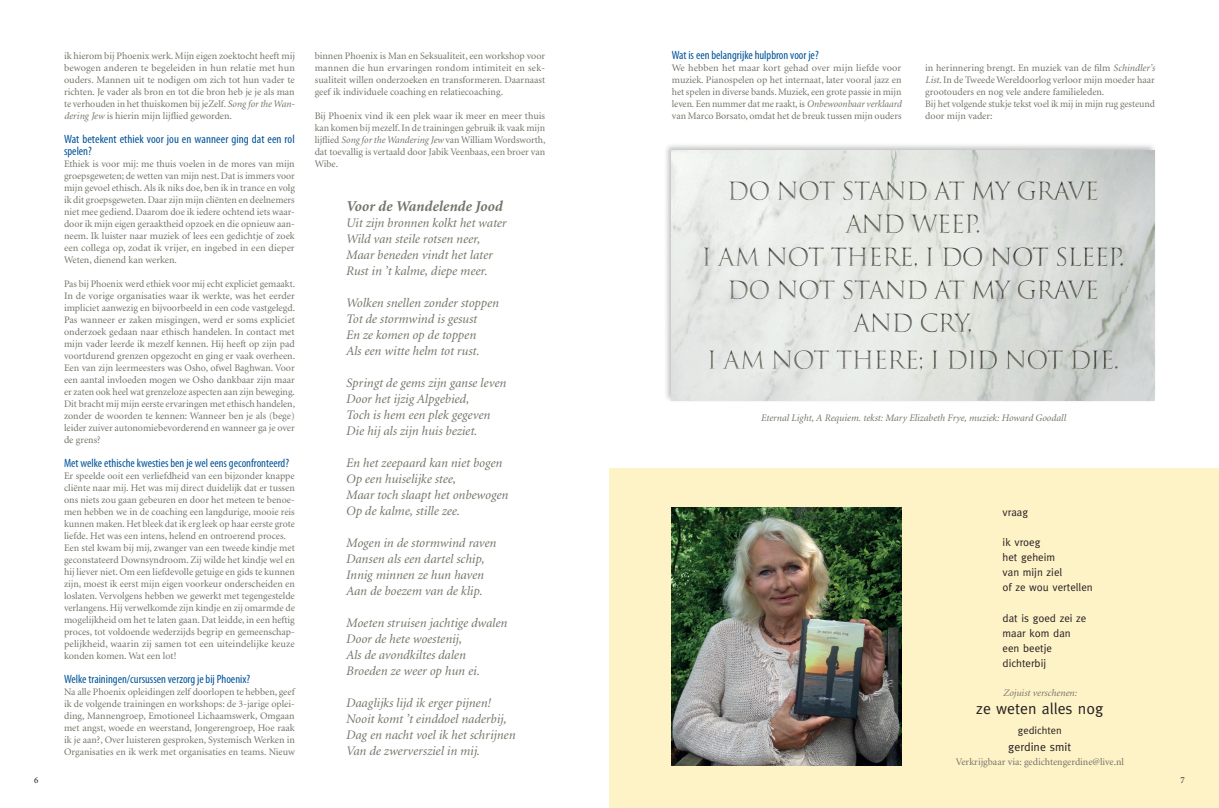
<style>
.page{position:relative;width:1219px;height:808px;background:#fff}
.page>*{position:absolute;margin:0;border:0;box-sizing:border-box;transform-origin:0 0}
.t1{font:24.5px/33.1px "Trajan";letter-spacing:-.05em;color:#747469;text-align:center}
.t2{font:15.8px "Meta";color:#231f20}
.t3{font:italic 700 15px "Minion";color:#747469}
.t4{font:italic 13px/16px "Minion";color:#747469}
.t5{font:condensed 12px/12px "Myriad Pro";color:#01549a}
.t6{font:11.9px "Meta";color:#231f20}
.t7{font:11px/15px "Meta";color:#231f20}
.t8{font:10.6px "Meta";color:#231f20}
.t9{font:10px/12px "Minion";color:#747469;text-align:justify}
.t10{font:italic 10px "Minion";color:#747469}
.t11{font:9px "Minion Pro";color:#231f20}
.s1{font-style:italic}
</style>
<div class="page">
<div style="left:609px;top:469px;width:610px;height:339px;background:#fef2c7"></div>
<div style="left:663px;top:142px;width:494px;height:261px;background:#231f20;opacity:.36"></div>
<img style="left:672px;top:150px;width:482px;height:251px">
<div style="left:701px;top:178px;width:424px;height:195px;background:#231f20;opacity:.75"></div>
<img style="left:672px;top:507px;width:229px;height:258px">
<p class="t9" style="left:64px;top:50px;width:232px">ik hierom bij Phoenix werk. Mijn eigen zoektocht heeft mij bewogen anderen te begeleiden in hun relatie met hun ouders. Mannen uit te nodigen om zich tot hun vader te richten. Je vader als bron en tot die bron heb je je als man te verhouden in het thuiskomen bij jeZelf. <span class="s1">Song for the Wan&shy;dering Jew</span> is hierin mijn lijflied geworden.</p>
<p class="t5" style="left:64px;top:133px;width:232px">Wat betekent ethiek voor jou en wanneer ging dat een rol spelen?</p>
<p class="t9" style="left:64px;top:158px;width:232px">Ethiek is voor mij: me thuis voelen in de mores van mijn groepsgeweten; de wetten van mijn nest. Dat is immers voor mijn gevoel ethisch. Als ik niks doe, ben ik in trance en volg ik dit groepsgeweten. Daar zijn mijn cliënten en deelnemers niet mee gediend. Daarom doe ik iedere ochtend iets waar&shy;door ik mijn eigen geraaktheid opzoek en die opnieuw aan&shy;neem. Ik luister naar muziek of lees een gedichtje of zoek een collega op, zodat ik vrijer, en ingebed in een dieper Weten, dienend kan werken.</p>
<p class="t9" style="left:64px;top:278px;width:233px">Pas bij Phoenix werd ethiek voor mij echt expliciet gemaakt.<br>In de vorige organisaties waar ik werkte, was het eerder impliciet aanwezig en bijvoorbeeld in een code vastgelegd.<br>Pas wanneer er zaken misgingen, werd er soms expliciet onderzoek gedaan naar ethisch handelen. In contact met mijn vader leerde ik mezelf kennen. Hij heeft op zijn pad voortdurend grenzen opgezocht en ging er vaak overheen.<br>Een van zijn leermeesters was Osho, ofwel Baghwan. Voor een aantal invloeden mogen we Osho dankbaar zijn maar er zaten ook heel wat grenzeloze aspecten aan zijn beweging.<br>Dit bracht mij mijn eerste ervaringen met ethisch handelen, zonder de woorden te kennen: Wanneer ben je als (bege) leider zuiver autonomiebevorderend en wanneer ga je over de grens?</p>
<p class="t5" style="left:64px;top:457px;width:226px">Met welke ethische kwesties ben je wel eens geconfronteerd?</p>
<p class="t9" style="left:64px;top:470px;width:232px;text-align:left">Er speelde ooit een verliefdheid van een bijzonder knappe cliënte naar mij. Het was mij direct duidelijk dat er tussen ons niets zou gaan gebeuren en door het meteen te benoe&shy;men hebben we in de coaching een langdurige, mooie reis kunnen maken. Het bleek dat ik erg leek op haar eerste grote liefde. Het was een intens, helend en ontroerend proces.<br>Een stel kwam bij mij, zwanger van een tweede kindje met geconstateerd Downsyndroom. Zij wilde het kindje wel en hij liever niet. Om een liefdevolle getuige en gids te kunnen zijn, moest ik eerst mijn eigen voorkeur onderscheiden en loslaten. Vervolgens hebben we gewerkt met tegengestelde verlangens. Hij verwelkomde zijn kindje en zij omarmde de mogelijkheid om het te laten gaan. Dat leidde, in een heftig proces, tot voldoende wederzijds begrip en gemeenschap&shy;pelijkheid, waarin zij samen tot een uiteindelijke keuze konden komen. Wat een lot!</p>
<p class="t5" style="left:64px;top:673px;width:188px">Welke trainingen/cursussen verzorg je bij Phoenix?</p>
<p class="t9" style="left:64px;top:686px;width:232px">Na alle Phoenix opleidingen zelf doorlopen te hebben, geef ik de volgende trainingen en workshops: de 3-jarige oplei&shy;ding, Mannengroep, Emotioneel Lichaamswerk, Omgaan met angst, woede en weerstand, Jongerengroep, Hoe raak ik je aan?, Over luisteren gesproken, Systemisch Werken in Organisaties en ik werk met organisaties en teams. Nieuw</p>
<p class="t9" style="left:315px;top:50px;width:232px">binnen Phoenix is Man en Seksualiteit, een workshop voor mannen die hun ervaringen rondom intimiteit en sek&shy;sualiteit willen onderzoeken en transformeren. Daarnaast geef ik individuele coaching en relatiecoaching.</p>
<p class="t9" style="left:315px;top:110px;width:232px">Bij Phoenix vind ik een plek waar ik meer en meer thuis kan komen bij mezelf. In de trainingen gebruik ik vaak mijn lijflied <span class="s1">Song for the Wandering Jew</span> van William Wordsworth, dat toevallig is vertaald door Jabik Veenbaas, een broer van Wibe.</p>
<h3 class="t3" style="left:346px;top:199px;width:158px">Voor de Wandelende Jood</h3>
<h3 class="t4" style="left:346px;top:215px;width:162px">Uit zijn bronnen kolkt het water<br>Wild van steile rotsen neer,<br>Maar beneden vindt het later<br>Rust in ’t kalme, diepe meer.</h3>
<h3 class="t4" style="left:346px;top:296px;width:154px">Wolken snellen zonder stoppen<br>Tot de stormwind is gesust<br>En ze komen op de toppen<br>Als een witte helm tot rust.</h3>
<h3 class="t4" style="left:346px;top:376px;width:162px">Springt de gems zijn ganse leven<br>Door het ijzig Alpgebied,<br>Toch is hem een plek gegeven<br>Die hij als zijn huis beziet.</h3>
<h3 class="t4" style="left:346px;top:456px;width:164px">En het zeepaard kan niet bogen<br>Op een huiselijke stee,<br>Maar toch slaapt het onbewogen<br>Op de kalme, stille zee.</h3>
<h3 class="t4" style="left:346px;top:536px;width:152px">Mogen in de stormwind raven<br>Dansen als een dartel schip,<br>Innig minnen ze hun haven<br>Aan de boezem van de klip.</h3>
<h3 class="t4" style="left:346px;top:616px;width:163px">Moeten struisen jachtige dwalen<br>Door de hete woestenij,<br>Als de avondkiltes dalen<br>Broeden ze weer op hun ei.</h3>
<h3 class="t4" style="left:346px;top:696px;width:171px">Daaglijks lijd ik erger pijnen!<br>Nooit komt ’t einddoel naderbij,<br>Dag en nacht voel ik het schrijnen<br>Van de zwerversziel in mij.</h3>
<p class="t5" style="left:672px;top:48px;width:148px">Wat is een belangrijke hulpbron voor je?</p>
<p class="t9" style="left:672px;top:62px;width:231px">We hebben het maar kort gehad over mijn liefde voor muziek. Pianospelen op het internaat, later vooral jazz en het spelen in diverse bands. Muziek, een grote passie in mijn leven. Een nummer dat me raakt, is <span class="s1">Onbewoonbaar verklaard </span>van Marco Borsato, omdat het de breuk tussen mijn ouders</p>
<p class="t9" style="left:925px;top:62px;width:231px;text-align:left">in herinnering brengt. En muziek van de film <span class="s1">Schindler’s List</span>. In de Tweede Wereldoorlog verloor mijn moeder haar grootouders en nog vele andere familieleden.<br>Bij het volgende stukje tekst voel ik mij in mijn rug gesteund door mijn vader:</p>
<h1 class="t1" style="left:702px;top:175px;width:425px">DO NOT STAND AT MY GRAVE<br>AND WEEP.<br>I AM NOT THERE, I DO NOT SLEEP.<br>DO NOT STAND AT MY GRAVE<br>AND CRY,</h1>
<h1 class="t1" style="left:707px;top:344px;width:414px">I AM NOT THERE; I DID NOT DIE.</h1>
<p class="t10" style="left:761px;top:413px;width:307px">Eternal Light, A Requiem. tekst: Mary Elizabeth Frye, muziek: Howard Goodall</p>
<p class="t7" style="left:1003px;top:505px;width:27px">vraag</p>
<p class="t7" style="left:1003px;top:535px;width:92px">ik vroeg<br>het geheim<br>van mijn ziel<br>of ze wou vertellen</p>
<p class="t7" style="left:1003px;top:610px;width:85px">dat is goed zei ze maar kom dan een beetje dichterbij</p>
<p class="t10" style="left:1003px;top:688px;width:75px">Zojuist verschenen:</p>
<h2 class="t2" style="left:976px;top:699px;width:129px">ze weten alles nog</h2>
<p class="t8" style="left:1018px;top:724px;width:45px">gedichten</p>
<p class="t6" style="left:1008px;top:740px;width:64px">gerdine smit</p>
<p class="t9" style="left:956px;top:756px;width:170px">Verkrijgbaar via: gedichtengerdine@live.nl</p>
<p class="t11" style="left:34px;top:774px;width:6px">6</p>
<p class="t11" style="left:1181px;top:774px;width:6px">7</p>
</div>
